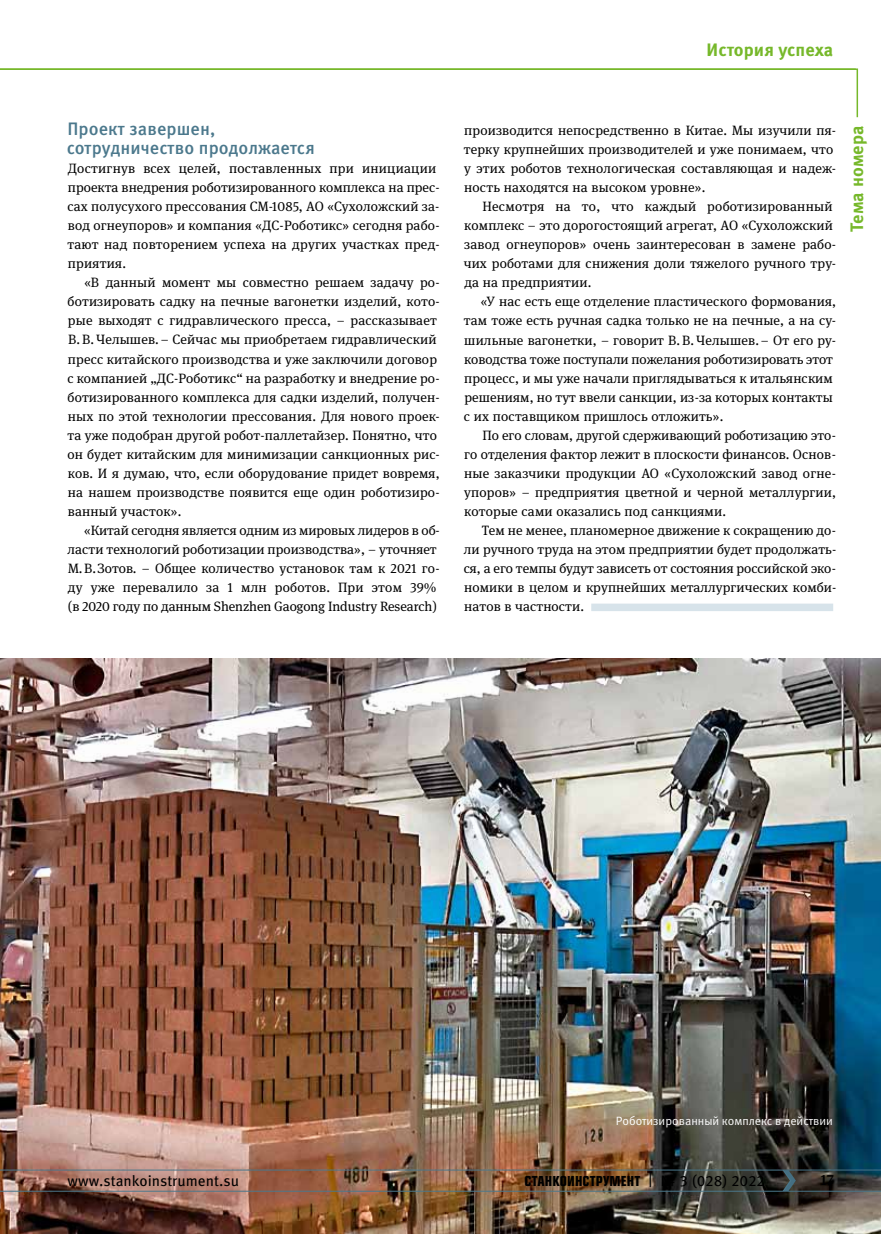
<style>
.page{position:relative;width:881px;height:1234px;background:#fff}
.page>*{position:absolute;margin:0;border:0;box-sizing:border-box;transform-origin:0 0}
.t1{font:500 18px/19px "Meta Pro";letter-spacing:.005em;color:#4b788c}
.t2{font:700 18px "Meta Pro";letter-spacing:.005em;color:#76b82a}
.t3{font:15px "Eurostile Con Hea";letter-spacing:.005em;color:#000}
.t4{font:15px "Meta Pro";color:#000}
.t5{font:500 15px "Meta Serif Pro";color:#000}
.t6{font:13.5px/19px "Meta Serif Pro";letter-spacing:.01em;color:#000}
.t7{font:12px "Meta Pro Norm";color:#fff}
.s1{font-family:"Meta Pro"}
</style>
<div class="page">
<img style="left:0;top:658px;width:880px;height:575px">
<hr style="left:0;top:1190px;width:880px;height:1px;background:#4b788c">
<hr style="left:0;top:1169px;width:880px;height:1px;background:#4b788c">
<svg style="left:782px;top:1169px;width:98px;height:21px;background:#343a3b"></svg>
<div style="left:591px;top:603px;width:241px;height:8px;background:#d7e3ea"></div>
<svg style="left:0;top:68px;width:858px;height:50px"></svg>
<h1 class="t2" style="left:706px;top:36px;width:128px">История успеха</h1>
<h1 class="t1" style="left:67px;top:118px;width:249px">Проект завершен, сотрудничество продолжается</h1>
<p class="t6" style="left:67px;top:158px;width:374px">Достигнув всех целей, поставленных при инициации проекта внедрения роботизированного комплекса на прес‑ сах полусухого прессования СМ‑1085, АО «Сухоложский за‑ вод огнеупоров» и компания «ДС-Роботикс» сегодня рабо‑ тают над повторением успеха на других участках пред‑ приятия.</p>
<p class="t6" style="left:67px;top:272px;width:374px;text-indent:17px">«В данный момент мы совместно решаем задачу ро‑ ботизировать садку на печные вагонетки изделий, кото‑ рые выходят с гидравлического пресса, – рассказывает В.В.Челышев.– Сейчас мы приобретаем гидравлический пресс китайского производства и уже заключили договор с компанией „ДС-Роботикс“ на разработку и внедрение ро‑ ботизированного комплекса для садки изделий, получен‑ ных по этой технологии прессования. Для нового проек‑ та уже подобран другой робот--паллетайзер. Понятно, что он будет китайским для минимизации санкционных рис‑ ков. И я думаю, что, если оборудование придет вовремя, на нашем производстве появится еще один роботизиро‑ ванный участок».</p>
<p class="t6" style="left:68px;top:520px;width:373px;text-indent:16px">«Китай сегодня является одним из мировых лидеров в об‑ ласти технологий роботизации производства», – уточняет М.В.Зотов. – Общее количество установок там к 2021 го‑ ду уже перевалило за 1 млн роботов. При этом 39% (в 2020 году по данным Shenzhen Gaogong Industry Research)</p>
<p class="t6" style="left:463px;top:120px;width:374px">производится непосредственно в Китае. Мы изучили пя‑ терку крупнейших производителей и уже понимаем, что у этих роботов технологическая составляющая и надеж‑ ность находятся на высоком уровне».</p>
<p class="t6" style="left:463px;top:196px;width:374px;text-indent:19px">Несмотря на то, что каждый роботизированный комплекс – это дорогостоящий агрегат, АО «Сухоложский завод огнеупоров» очень заинтересован в замене рабо‑ чих роботами для снижения доли тяжелого ручного тру‑ да на предприятии.</p>
<p class="t6" style="left:463px;top:291px;width:374px;text-indent:17px">«У нас есть еще отделение пластического формования, там тоже есть ручная садка только не на печные, а на су‑ шильные вагонетки, – говорит В.В.Челышев.– От его ру‑ ководства тоже поступали пожелания роботизировать этот процесс, и мы уже начали приглядываться к итальянским решениям, но тут ввели санкции, из-за которых контакты с их поставщиком пришлось отложить».</p>
<p class="t6" style="left:464px;top:424px;width:373px;text-align:justify;text-indent:18px">По его словам, другой сдерживающий роботизацию это‑ го отделения фактор лежит в плоскости финансов. Основ‑ ные заказчики продукции АО «Сухоложский завод огне&shy;упоров» – предприятия цветной и черной металлургии, которые сами оказались под санкциями.</p>
<p class="t6" style="left:463px;top:520px;width:374px;text-align:justify;text-indent:18px">Тем не менее, планомерное движение к сокращению до‑ ли ручного труда на этом предприятии будет продолжать‑ ся, а его темпы будут зависеть от состояния российской эко‑ номики в целом и крупнейших металлургических комби‑ натов в частности.</p>
<h1 class="t2" style="left:842px;top:232px;width:108px;rotate:-90deg">Тема номера</h1>
<p class="t7" style="left:615px;top:1111px;width:218px">Роботизированный комплекс в действии</p>
<p class="t4" style="left:68px;top:1168px;width:173px">www.stankoinstrument.su</p>
<p class="t3" style="left:524px;top:1169px;width:242px">СТАНКОИНСТРУМЕНТ <span class="s1">| № 3 (028) 2022</span></p>
<p class="t5" style="left:820px;top:1168px;width:15px">17</p>
</div>
